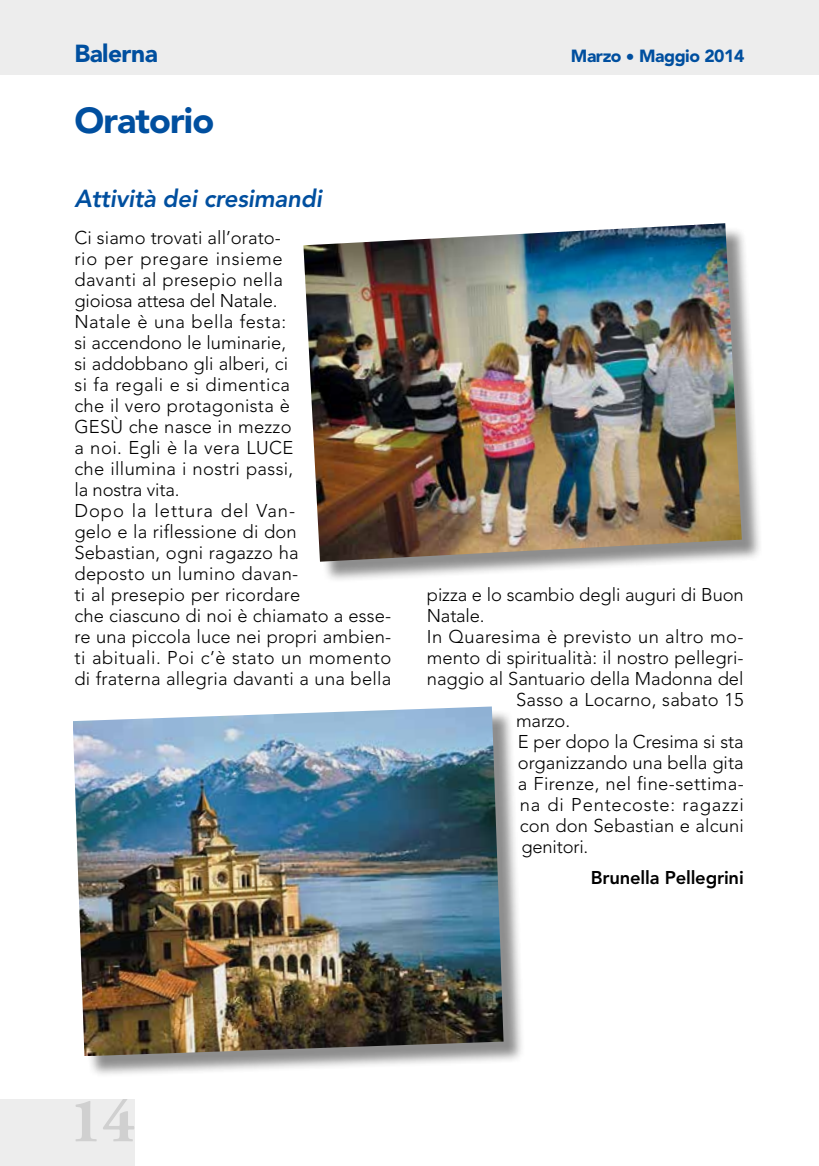
<style>
.page{position:relative;width:819px;height:1166px;background:#fff}
.page>*{position:absolute;margin:0;border:0;box-sizing:border-box;transform-origin:0 0}
.t1{font:700 63px "Adobe Garamond Pro";color:#d0d0d0}
.t2{font:900 35.88px "Avenir";letter-spacing:-.025em;color:#004f9f}
.t3{font:italic 800 24.5px "Avenir";letter-spacing:-.01em;color:#004f9f}
.t4{font:900 24.5px "Avenir";letter-spacing:-.025em;color:#004f9f}
.t5{font:300 18.38px/21px "Avenir";letter-spacing:.01em;color:#000}
.t6{font:300 18.38px "Avenir";letter-spacing:.045em;color:#000}
.t7{font:800 18.38px "Avenir";letter-spacing:-.01em;color:#000}
.t8{font:300 18.38px "Avenir";letter-spacing:-.01em;color:#000}
.t9{font:900 17.5px "Avenir";letter-spacing:-.025em;color:#004f9f}
</style>
<div class="page">
<div style="left:0;top:1099px;width:134px;height:67px;background:#ededed"></div>
<div style="left:0;top:0;width:819px;height:74px;background:#ededed"></div>
<div style="left:306px;top:226px;width:457px;height:357px;background:#000;opacity:.45"></div>
<img style="left:303px;top:223px;width:438px;height:339px">
<div style="left:76px;top:710px;width:448px;height:368px;background:#000;opacity:.45"></div>
<img style="left:73px;top:706px;width:430px;height:350px">
<h3 class="t4" style="left:74px;top:38px;width:85px">Balerna</h3>
<p class="t9" style="left:571px;top:45px;width:175px">Marzo • Maggio 2014</p>
<h2 class="t2" style="left:74px;top:98px;width:141px">Oratorio</h2>
<h3 class="t3" style="left:74px;top:184px;width:249px">Attività dei cresimandi</h3>
<p class="t5" style="left:74px;top:227px;width:318px">Ci siamo trovati all’orato-<br>rio per pregare insieme<br>davanti al presepio nella<br>gioiosa attesa del Natale.<br>Natale è una bella festa:<br>si accendono le luminarie,<br>si addobbano gli alberi, ci<br>si fa regali e si dimentica<br>che il vero protagonista è<br>GESÙ che nasce in mezzo<br>a noi. Egli è la vera LUCE<br>che illumina i nostri passi,<br>la nostra vita.<br>Dopo la lettura del Van-<br>gelo e la riflessione di don<br>Sebastian, ogni ragazzo ha<br>deposto un lumino davan-<br>ti al presepio per ricordare<br>che ciascuno di noi è chiamato a esse&shy;re una piccola luce nei propri ambien&shy;ti abituali. Poi c’è stato un momento di fraterna allegria davanti a una bella</p>
<p class="t5" style="left:427px;top:584px;width:318px">pizza e lo scambio degli auguri di Buon</p>
<p class="t5" style="left:427px;top:605px;width:59px">Natale.</p>
<p class="t5" style="left:427px;top:626px;width:318px">In Quaresima è previsto un altro mo-</p>
<p class="t5" style="left:427px;top:647px;width:318px">mento di spiritualità: il nostro pellegri-</p>
<p class="t5" style="left:427px;top:668px;width:318px">naggio al Santuario della Madonna del</p>
<p class="t5" style="left:516px;top:689px;width:229px">Sasso a Locarno, sabato 15</p>
<p class="t5" style="left:516px;top:710px;width:55px">marzo.</p>
<p class="t5" style="left:518px;top:731px;width:227px">E per dopo la Cresima si sta</p>
<p class="t5" style="left:518px;top:752px;width:227px">organizzando una bella gita</p>
<p class="t5" style="left:518px;top:773px;width:227px">a Firenze, nel fine-settima-</p>
<p class="t6" style="left:519px;top:794px;width:226px">na di Pentecoste: ragazzi</p>
<p class="t5" style="left:519px;top:815px;width:226px">con don Sebastian e alcuni</p>
<p class="t8" style="left:521px;top:836px;width:68px">genitori.</p>
<p class="t7" style="left:590px;top:867px;width:154px">Brunella Pellegrini</p>
<h1 class="t1" style="left:69px;top:1084px;width:67px">14</h1>
</div>
